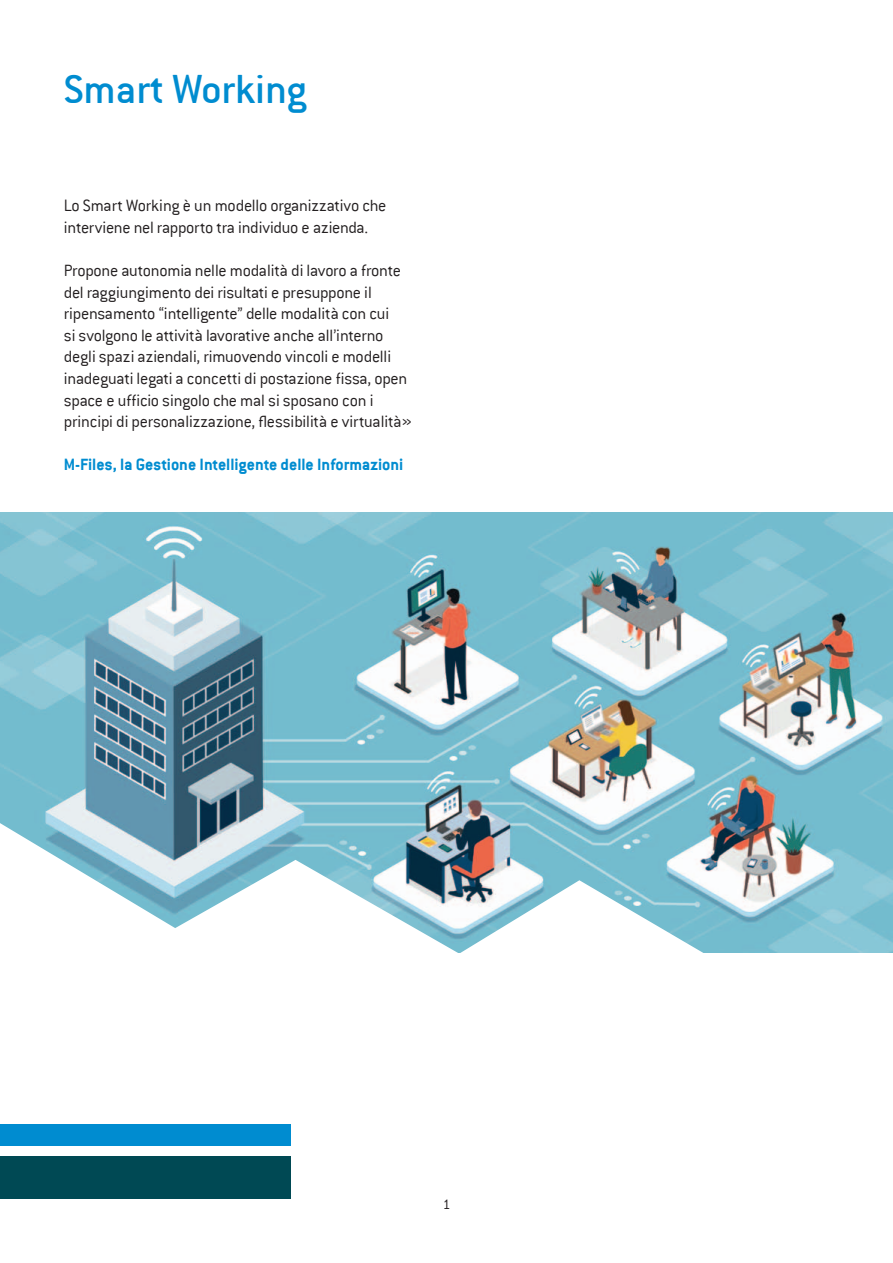
<style>
.page{position:relative;width:893px;height:1263px;background:#fff}
.page>*{position:absolute;margin:0;border:0;box-sizing:border-box;transform-origin:0 0}
.t1{font:45px "Conduit ITC";color:#008cd0}
.t2{font:300 18px/21.6px "Conduit ITC";letter-spacing:-.015em;color:#231f20}
.t3{font:700 18px "Conduit ITC";color:#008cd0}
.t4{font:300 15px "Conduit ITC";color:#231f20}
</style>
<div class="page">
<img style="left:0;top:513px;width:893px;height:439px">
<svg style="left:0;top:823px;width:733px;height:130px"></svg>
<div style="left:0;top:1125px;width:291px;height:21px;background:#008cd0"></div>
<div style="left:0;top:1157px;width:291px;height:42px;background:#004954"></div>
<p class="t1" style="left:64px;top:64px;width:245px">Smart Working</p>
<p class="t2" style="left:64px;top:195px;width:324px">Lo Smart Working è un modello organizzativo che interviene nel rapporto tra individuo e azienda.</p>
<p class="t2" style="left:64px;top:260px;width:350px">Propone autonomia nelle modalità di lavoro a fronte del raggiungimento dei risultati e presuppone il ripensamento “intelligente” delle modalità con cui<br>si svolgono le attività lavorative anche all’interno degli spazi aziendali, rimuovendo vincoli e modelli inadeguati legati a concetti di postazione fissa, open space e ufficio singolo che mal si sposano con i principi di personalizzazione, flessibilità e virtualità»</p>
<p class="t3" style="left:64px;top:454px;width:341px">M-Files, la Gestione Intelligente delle Informazioni</p>
<p class="t4" style="left:443px;top:1196px;width:9px">1</p>
</div>
